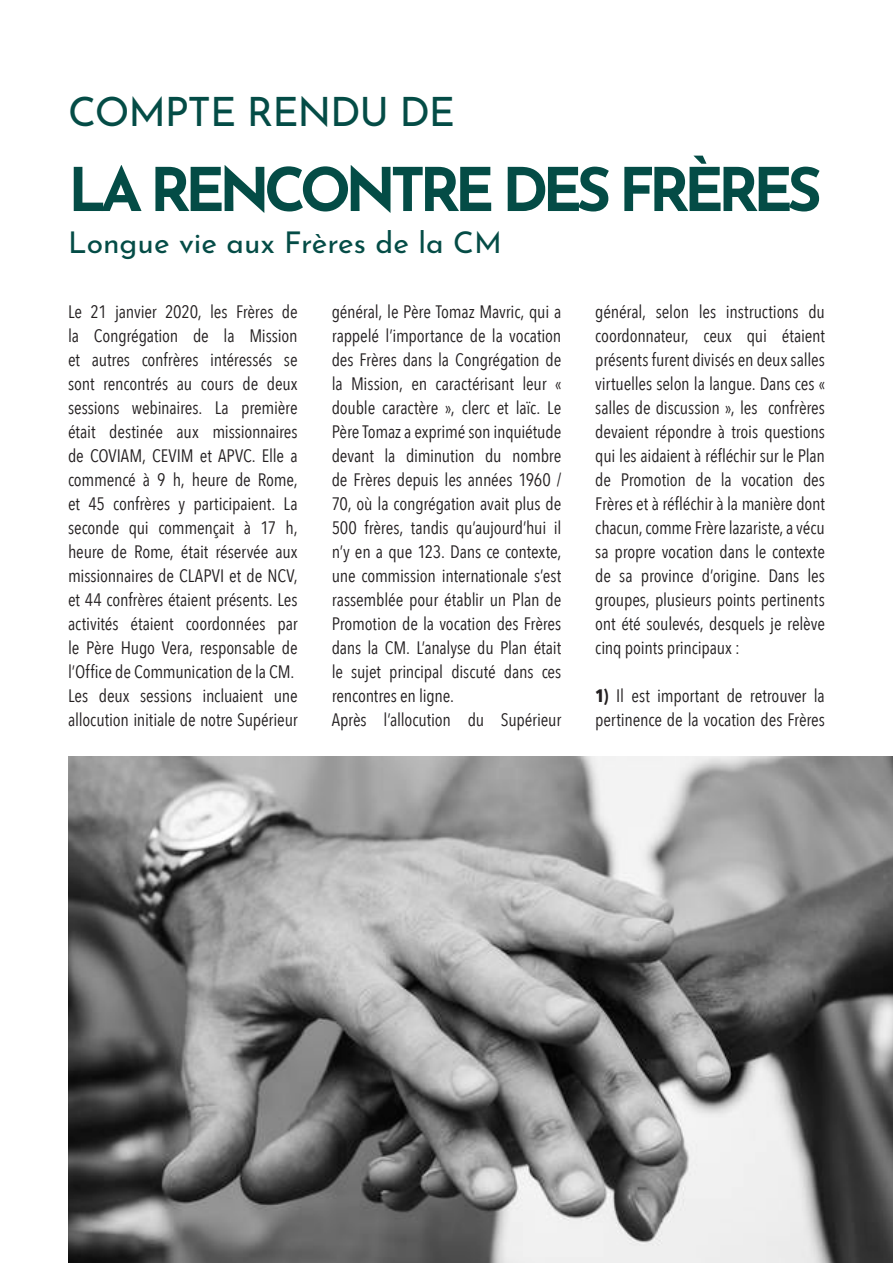
<style>
.page{position:relative;width:893px;height:1263px;background:#fff}
.page>*{position:absolute;margin:0;border:0;box-sizing:border-box;transform-origin:0 0}
.t1{font:700 60px "Josefin Sans";letter-spacing:-.1em;color:#044c46}
.t2{font:40.5px "Josefin Sans";letter-spacing:-.03em;color:#044c46}
.t3{font:30px "Josefin Sans";color:#044c46}
.t4{font:18px/24px "Avenir Next Condensed";letter-spacing:-.01em;color:#231f20;text-align:justify}
.s1{font-weight:700}
</style>
<div class="page">
<img style="left:68px;top:757px;width:825px;height:506px">
<p class="t2" style="left:68px;top:78px;width:389px">COMPTE RENDU DE</p>
<p class="t1" style="left:68px;top:136px;width:755px">LA RENCONTRE DES FRÈRES</p>
<p class="t3" style="left:68px;top:218px;width:435px">Longue vie aux Frères de la CM</p>
<p class="t4" style="left:68px;top:299px;width:231px">Le 21 janvier 2020, les Frères de la Congrégation de la Mission et autres confrères intéressés se sont rencontrés au cours de deux sessions webinaires. La première était destinée aux missionnaires de COVIAM, CEVIM et APVC. Elle a commencé à 9 h, heure de Rome, et 45 confrères y participaient. La seconde qui commençait à 17 h, heure de Rome, était réservée aux missionnaires de CLAPVI et de NCV, et 44 confrères étaient présents. Les activités étaient coordonnées par le Père Hugo Vera, responsable de l’Office de Communication de la CM.</p>
<p class="t4" style="left:68px;top:683px;width:231px">Les deux sessions incluaient une allocution initiale de notre Supérieur</p>
<p class="t4" style="left:332px;top:299px;width:231px">général, le Père Tomaz Mavric, qui a rappelé l’importance de la vocation des Frères dans la Congrégation de la Mission, en caractérisant leur « double caractère », clerc et laïc. Le Père Tomaz a exprimé son inquiétude devant la diminution du nombre de Frères depuis les années 1960 / 70, où la congrégation avait plus de 500 frères, tandis qu’aujourd’hui il n’y en a que 123. Dans ce contexte, une commission internationale s’est rassemblée pour établir un Plan de Promotion de la vocation des Frères dans la CM. L’analyse du Plan était le sujet principal discuté dans ces rencontres en ligne.</p>
<p class="t4" style="left:332px;top:707px;width:231px">Après l’allocution du Supérieur</p>
<p class="t4" style="left:595px;top:299px;width:231px">général, selon les instructions du coordonnateur, ceux qui étaient présents furent divisés en deux salles virtuelles selon la langue. Dans ces « salles de discussion », les confrères devaient répondre à trois questions qui les aidaient à réfléchir sur le Plan de Promotion de la vocation des Frères et à réfléchir à la manière dont chacun, comme Frère lazariste, a vécu sa propre vocation dans le contexte de sa province d’origine. Dans les groupes, plusieurs points pertinents ont été soulevés, desquels je relève cinq points principaux :</p>
<p class="t4" style="left:595px;top:683px;width:231px"><span class="s1">1)</span> Il est important de retrouver la pertinence de la vocation des Frères</p>
</div>
